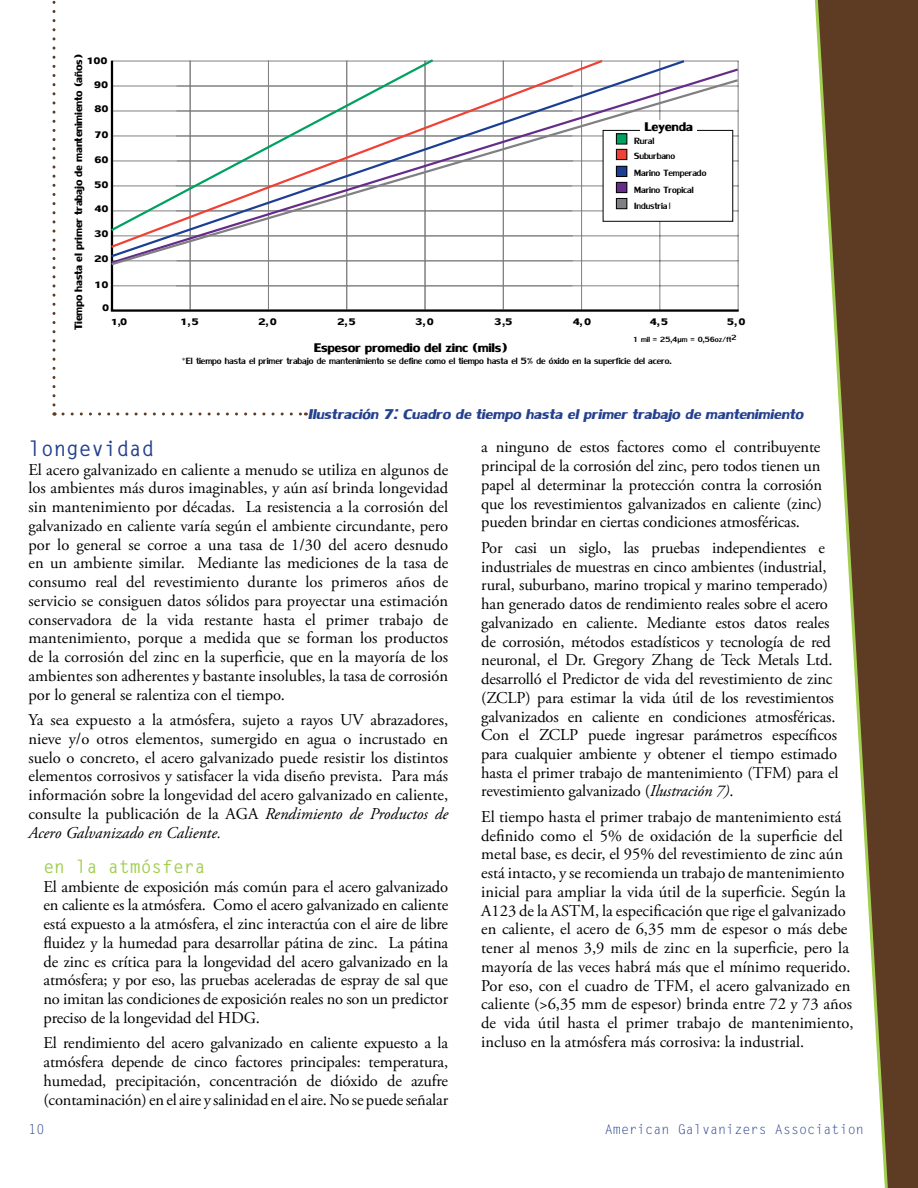
<style>
.page{position:relative;width:918px;height:1188px;background:#fff}
.page>*{position:absolute;margin:0;border:0;box-sizing:border-box;transform-origin:0 0}
.t1{font:italic 21px "Lily UPC Bold";color:#25408f}
.t2{font:700 21px "Letter Gothic Std";color:#25408f}
.t3{font:18.6px "Lily UPC Bold";letter-spacing:-.01em;color:#000}
.t4{font:700 18px "Letter Gothic Std";color:#a2ce51}
.t5{font:16.5px/18.8px "Adobe Garamond Pro";letter-spacing:-.01em;color:#000;text-align:justify}
.t6{font:16.05px "Lily UPC Bold";letter-spacing:-.01em;color:#000}
.t7{font:14.25px "Lily UPC Bold";color:#000}
.t8{font:13.5px/16.2px "Lily UPC";color:#000}
.t9{font:13.5px "Letter Gothic Std";color:#25408f}
.t10{font:13.5px "Lily UPC Bold";color:#000}
.t11{font:11.25px "Lily UPC";color:#000}
.s1{font-family:"Arial";font-size:8.85px}
.s2{font-size:14.25px}
.s3{font-style:italic}
</style>
<div class="page">
<svg style="left:814px;top:0;width:104px;height:1188px"></svg>
<hr style="left:112px;top:286px;width:626px;height:1px;background:#807f83">
<hr style="left:112px;top:61px;width:626px;height:1px;background:#807f83">
<hr style="left:738px;top:61px;width:1px;height:250px;background:#807f83">
<hr style="left:660px;top:61px;width:1px;height:250px;background:#807f83">
<hr style="left:581px;top:61px;width:1px;height:250px;background:#807f83">
<hr style="left:111px;top:309px;width:628px;height:3px;background:#000">
<hr style="left:111px;top:61px;width:2px;height:249px;background:#000">
<hr style="left:190px;top:61px;width:1px;height:248px;background:#807f83">
<hr style="left:268px;top:61px;width:1px;height:249px;background:#807f83">
<hr style="left:503px;top:61px;width:1px;height:248px;background:#807f83">
<hr style="left:425px;top:61px;width:1px;height:248px;background:#807f83">
<hr style="left:346px;top:61px;width:1px;height:248px;background:#807f83">
<svg style="left:110px;top:59px;width:577px;height:8px"></svg>
<svg style="left:110px;top:67px;width:629px;height:11px"></svg>
<svg style="left:110px;top:78px;width:629px;height:189px"></svg>
<svg style="left:63px;top:412px;width:243px;height:4px"></svg>
<svg style="left:52px;top:0;width:4px;height:405px"></svg>
<p class="t6" style="left:68px;top:330px;width:277px;rotate:-90deg">Tiempo hasta el primer trabajo de mantenimiento (años)</p>
<p class="t7" style="left:87px;top:52px;width:22px">100</p>
<p class="t7" style="left:94px;top:76px;width:15px">90</p>
<p class="t7" style="left:95px;top:100px;width:15px">80</p>
<p class="t3" style="left:644px;top:114px;width:50px">Leyenda</p>
<p class="t7" style="left:95px;top:126px;width:15px">70</p>
<p class="t8" style="left:634px;top:132px;width:42px;line-height:15.5px">Rural<br>Suburbano</p>
<p class="t8" style="left:634px;top:164px;width:74px">Marino Temperado<br>Marino Tropical<br>Industria <span class="s1">l</span></p>
<p class="t7" style="left:95px;top:151px;width:15px">60</p>
<p class="t7" style="left:95px;top:176px;width:15px">50</p>
<p class="t7" style="left:95px;top:200px;width:15px">40</p>
<p class="t7" style="left:95px;top:224px;width:15px">30</p>
<p class="t7" style="left:95px;top:250px;width:15px">20</p>
<p class="t7" style="left:95px;top:275px;width:15px">10</p>
<p class="t7" style="left:102px;top:298px;width:8px">0</p>
<p class="t10" style="left:111px;top:313px;width:17px">1,<span class="s2">0</span></p>
<p class="t7" style="left:180px;top:312px;width:20px">1,5</p>
<p class="t7" style="left:259px;top:312px;width:20px">2,0</p>
<p class="t7" style="left:338px;top:312px;width:20px">2,5</p>
<p class="t7" style="left:416px;top:312px;width:20px">3,0</p>
<p class="t7" style="left:494px;top:312px;width:20px">3,5</p>
<p class="t7" style="left:573px;top:312px;width:20px">4,0</p>
<p class="t7" style="left:650px;top:312px;width:20px">4,5</p>
<p class="t7" style="left:727px;top:312px;width:20px">5,0</p>
<p class="t11" style="left:633px;top:333px;width:105px">1 mil = 25,4µm = 0,56oz/ft2</p>
<p class="t3" style="left:314px;top:336px;width:195px">Espesor promedio del zinc (mils)</p>
<p class="t8" style="left:182px;top:352px;width:491px">*El tiempo hasta el primer trabajo de mantenimiento se define como el tiempo hasta el 5% de óxido en la superficie del acero.</p>
<p class="t1" style="left:308px;top:400px;width:497px">Ilustración 7: Cuadro de tiempo hasta el primer trabajo de mantenimiento</p>
<p class="t2" style="left:28px;top:436px;width:127px">longevidad</p>
<p class="t5" style="left:28px;top:461px;width:421px">El acero galvanizado en caliente a menudo se utiliza en algunos de los ambientes más duros imaginables, y aún así brinda longevidad sin mantenimiento por décadas. La resistencia a la corrosión del galvanizado en caliente varía según el ambiente circundante, pero por lo general se corroe a una tasa de 1/30 del acero desnudo en un ambiente similar. Mediante las mediciones de la tasa de consumo real del revestimiento durante los primeros años de servicio se consiguen datos sólidos para proyectar una estimación conservadora de la vida restante hasta el primer trabajo de mantenimiento, porque a medida que se forman los productos de la corrosión del zinc en la superficie, que en la mayoría de los ambientes son adherentes y bastante insolubles, la tasa de corrosión por lo general se ralentiza con el tiempo.</p>
<p class="t5" style="left:28px;top:711px;width:421px">Ya sea expuesto a la atmósfera, sujeto a rayos UV abrazadores, nieve y/o otros elementos, sumergido en agua o incrustado en suelo o concreto, el acero galvanizado puede resistir los distintos elementos corrosivos y satisfacer la vida diseño prevista. Para más información sobre la longevidad del acero galvanizado en caliente, consulte la publicación de la AGA <span class="s3">Rendimiento de Productos de Acero Galvanizado en Caliente.</span></p>
<p class="t4" style="left:44px;top:855px;width:163px">en la atmósfera</p>
<p class="t5" style="left:44px;top:878px;width:406px">El ambiente de exposición más común para el acero galvanizado en caliente es la atmósfera. Como el acero galvanizado en caliente está expuesto a la atmósfera, el zinc interactúa con el aire de libre fluidez y la humedad para desarrollar pátina de zinc. La pátina de zinc es crítica para la longevidad del acero galvanizado en la atmósfera; y por eso, las pruebas aceleradas de espray de sal que no imitan las condiciones de exposición reales no son un predictor preciso de la longevidad del HDG.</p>
<p class="t5" style="left:44px;top:1034px;width:406px">El rendimiento del acero galvanizado en caliente expuesto a la atmósfera depende de cinco factores principales: temperatura, humedad, precipitación, concentración de dióxido de azufre (contaminación) en el aire y salinidad en el aire. No se puede señalar</p>
<p class="t5" style="left:481px;top:438px;width:342px">a ninguno de estos factores como el contribuyente principal de la corrosión del zinc, pero todos tienen un papel al determinar la protección contra la corrosión que los revestimientos galvanizados en caliente (zinc) pueden brindar en ciertas condiciones atmosféricas.</p>
<p class="t5" style="left:481px;top:539px;width:359px;text-align:left">Por casi un siglo, las pruebas independientes e industriales de muestras en cinco ambientes (industrial, rural, suburbano, marino tropical y marino temperado) han generado datos de rendimiento reales sobre el acero galvanizado en caliente. Mediante estos datos reales de corrosión, métodos estadísticos y tecnología de red neuronal, el Dr. Gregory Zhang de Teck Metals Ltd. desarrolló el Predictor de vida del revestimiento de zinc (ZCLP) para estimar la vida útil de los revestimientos galvanizados en caliente en condiciones atmosféricas.<br>Con el ZCLP puede ingresar parámetros específicos para cualquier ambiente y obtener el tiempo estimado hasta el primer trabajo de mantenimiento (TFM) para el revestimiento galvanizado (<span class="s3">Ilustración 7)</span>.</p>
<p class="t5" style="left:481px;top:808px;width:374px;text-align:left">El tiempo hasta el primer trabajo de mantenimiento está definido como el 5% de oxidación de la superficie del metal base, es decir, el 95% del revestimiento de zinc aún está intacto, y se recomienda un trabajo de mantenimiento inicial para ampliar la vida útil de la superficie. Según la A123 de la ASTM, la especificación que rige el galvanizado en caliente, el acero de 6,35 mm de espesor o más debe tener al menos 3,9 mils de zinc en la superficie, pero la mayoría de las veces habrá más que el mínimo requerido.<br>Por eso, con el cuadro de TFM, el acero galvanizado en caliente (&gt;6,35 mm de espesor) brinda entre 72 y 73 años de vida útil hasta el primer trabajo de mantenimiento, incluso en la atmósfera más corrosiva: la industrial.</p>
<p class="t9" style="left:28px;top:1121px;width:18px">10</p>
<p class="t9" style="left:605px;top:1121px;width:261px">American Galvanizers Association</p>
</div>
